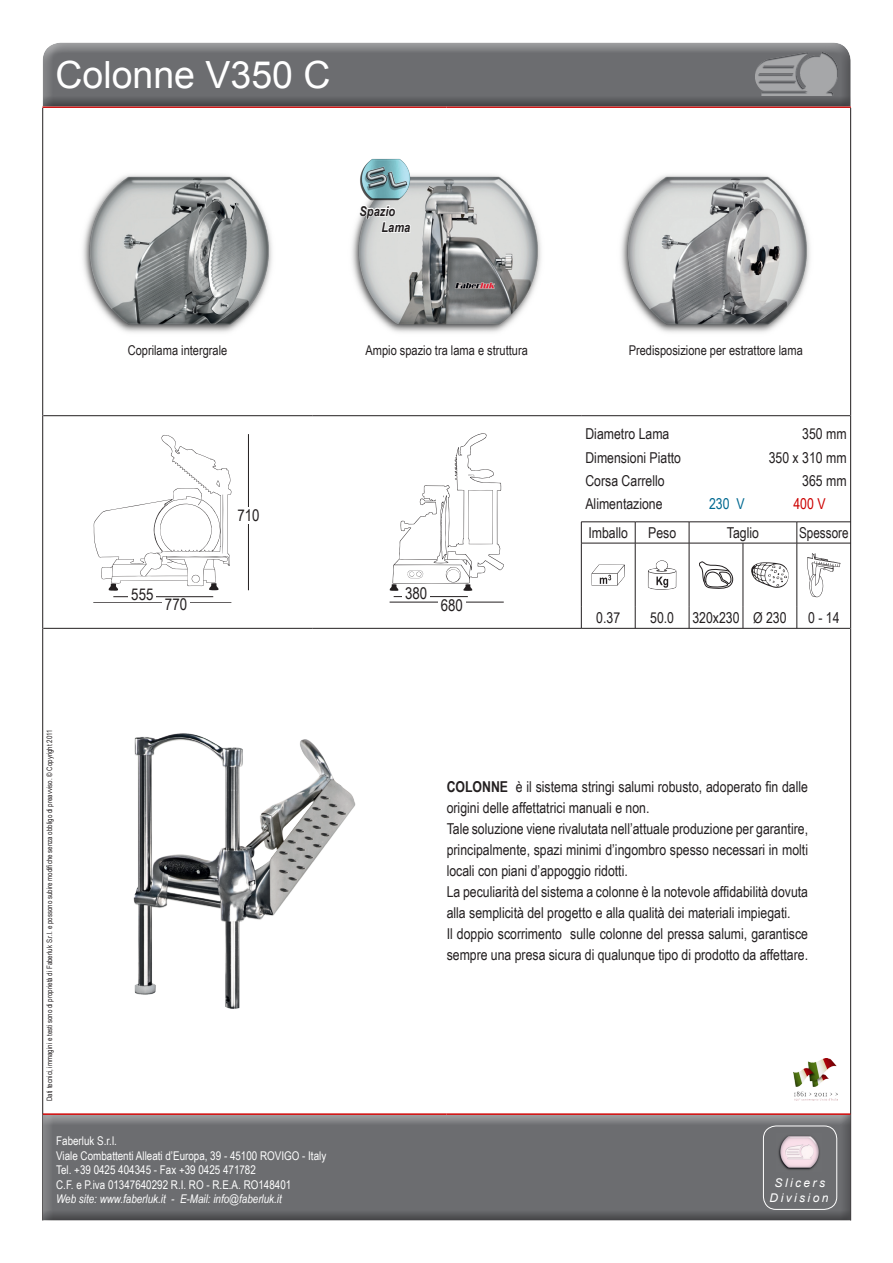
<style>
.page{position:relative;width:893px;height:1263px;background:#fff}
.page>*{position:absolute;margin:0;border:0;box-sizing:border-box;transform-origin:0 0}
.t1{font:37.5px "Arial";color:#fff}
.t2{font:16.2px "Arial Narrow";color:#231f20}
.t3{font:15px "Arial Narrow";color:#231f20}
.t4{font:15px "Arial Narrow";color:#231f20;scale:.95 1}
.t5{font:15px "Arial Narrow";color:#006991}
.t6{font:15px "Arial Narrow";color:#c00}
.t7{font:13.5px "Arial Narrow";color:#231f20}
.t8{font:italic 700 13.5px "Arial Narrow";color:#231f20}
.t9{font:12px/14.4px "Arial Narrow";color:#fff}
.t10{font:italic 12px "Arial Narrow";color:#fff}
.t11{font:italic 12px/15px "Arial";letter-spacing:.2em;color:#fff;text-align:center}
.t12{font:7.5px "Arial Narrow";color:#231f20}
.s1{font-weight:700}
</style>
<div class="page">
<hr style="left:42px;top:108px;width:1px;height:307px;background:#231f20">
<hr style="left:42px;top:415px;width:1px;height:213px;background:#231f20">
<hr style="left:42px;top:628px;width:1px;height:486px;background:#231f20">
<hr style="left:850px;top:628px;width:1px;height:486px;background:#231f20">
<hr style="left:850px;top:108px;width:1px;height:307px;background:#231f20">
<hr style="left:850px;top:415px;width:1px;height:213px;background:#231f20">
<div style="left:32px;top:41px;width:820px;height:68px;background:#fff;opacity:.75"></div>
<div style="left:37px;top:47px;width:815px;height:62px;background:#231f20;opacity:.75"></div>
<img style="left:83px;top:174px;width:189px;height:159px">
<img style="left:352px;top:174px;width:189px;height:159px">
<img style="left:621px;top:174px;width:189px;height:159px">
<hr style="left:43px;top:415px;width:269px;height:1px;background:#231f20">
<hr style="left:312px;top:415px;width:269px;height:1px;background:#231f20">
<hr style="left:581px;top:415px;width:269px;height:1px;background:#231f20">
<hr style="left:43px;top:628px;width:269px;height:1px;background:#231f20">
<hr style="left:312px;top:628px;width:269px;height:1px;background:#231f20">
<hr style="left:581px;top:628px;width:269px;height:1px;background:#231f20">
<svg style="left:94px;top:435px;width:138px;height:156px"></svg>
<hr style="left:113px;top:596px;width:100px;height:1px;background:#231f20">
<hr style="left:93px;top:602px;width:138px;height:1px;background:#231f20">
<hr style="left:248px;top:434px;width:1px;height:156px;background:#231f20">
<div style="left:235px;top:507px;width:27px;height:16px;background:#fff"></div>
<div style="left:129px;top:588px;width:27px;height:12px;background:#fff"></div>
<div style="left:162px;top:598px;width:28px;height:12px;background:#fff"></div>
<svg style="left:390px;top:433px;width:114px;height:158px"></svg>
<hr style="left:394px;top:596px;width:74px;height:1px;background:#231f20">
<hr style="left:390px;top:602px;width:114px;height:1px;background:#231f20">
<div style="left:403px;top:588px;width:27px;height:11px;background:#fff"></div>
<div style="left:438px;top:599px;width:27px;height:12px;background:#fff"></div>
<hr style="left:581px;top:522px;width:54px;height:1px;background:#231f20">
<svg style="left:581px;top:522px;width:1px;height:21px"></svg>
<hr style="left:635px;top:522px;width:54px;height:1px;background:#231f20">
<svg style="left:635px;top:522px;width:1px;height:21px"></svg>
<hr style="left:689px;top:522px;width:54px;height:1px;background:#231f20">
<svg style="left:689px;top:522px;width:1px;height:21px"></svg>
<hr style="left:743px;top:522px;width:54px;height:1px;background:#231f20">
<hr style="left:797px;top:522px;width:54px;height:1px;background:#231f20">
<svg style="left:797px;top:522px;width:1px;height:21px"></svg>
<hr style="left:581px;top:543px;width:54px;height:1px;background:#231f20">
<hr style="left:581px;top:543px;width:1px;height:64px;background:#231f20">
<hr style="left:635px;top:543px;width:54px;height:1px;background:#231f20">
<hr style="left:635px;top:543px;width:1px;height:64px;background:#231f20">
<hr style="left:689px;top:543px;width:54px;height:1px;background:#231f20">
<hr style="left:689px;top:543px;width:1px;height:64px;background:#231f20">
<hr style="left:743px;top:543px;width:54px;height:1px;background:#231f20">
<hr style="left:743px;top:543px;width:1px;height:64px;background:#231f20">
<hr style="left:797px;top:543px;width:54px;height:1px;background:#231f20">
<hr style="left:797px;top:543px;width:1px;height:64px;background:#231f20">
<svg style="left:581px;top:607px;width:1px;height:21px"></svg>
<svg style="left:635px;top:607px;width:1px;height:21px"></svg>
<svg style="left:689px;top:607px;width:1px;height:21px"></svg>
<svg style="left:743px;top:607px;width:1px;height:21px"></svg>
<svg style="left:797px;top:607px;width:1px;height:21px"></svg>
<svg style="left:591px;top:564px;width:34px;height:22px"></svg>
<svg style="left:648px;top:560px;width:28px;height:30px"></svg>
<svg style="left:699px;top:561px;width:34px;height:28px"></svg>
<svg style="left:751px;top:562px;width:38px;height:26px"></svg>
<svg style="left:807px;top:553px;width:34px;height:44px"></svg>
<img style="left:133px;top:733px;width:223px;height:276px">
<div style="left:41px;top:1108px;width:821px;height:123px;background:#231f20;opacity:.75"></div>
<img style="left:756px;top:53px;width:82px;height:42px">
<img style="left:794px;top:1058px;width:44px;height:43px">
<img style="left:359px;top:158px;width:51px;height:43px">
<svg style="left:359px;top:204px;width:53px;height:30px"></svg>
<h1 class="t1" style="left:55px;top:50px;width:277px">Colonne V350 C</h1>
<p class="t8" style="left:360px;top:201px;width:37px">Spazio</p>
<p class="t8" style="left:381px;top:217px;width:30px">Lama</p>
<p class="t7" style="left:128px;top:340px;width:101px">Coprilama intergrale</p>
<p class="t7" style="left:365px;top:340px;width:164px">Ampio spazio tra lama e struttura</p>
<p class="t7" style="left:629px;top:340px;width:176px">Predisposizione per estrattore lama</p>
<p class="t12" style="left:44px;top:1101px;width:373px;rotate:-90deg">Dati tecnici, immagini e testi sono di proprietà di Faberluk S.r.l. e possono subire modifiche senza obbligo di preavviso. © Copyright 2011</p>
<p class="t2" style="left:131px;top:582px;width:24px">555</p>
<p class="t2" style="left:165px;top:592px;width:24px">770</p>
<p class="t2" style="left:237px;top:503px;width:24px">710</p>
<p class="t9" style="left:56px;top:1133px;width:272px">Faberluk S.r.l.<br>Viale Combattenti Alleati d’Europa, 39 - 45100 ROVIGO - Italy Tel. +39 0425 404345 - Fax +39 0425 471782<br>C.F. e P.iva 01347640292 R.I. RO - R.E.A. RO148401</p>
<p class="t10" style="left:56px;top:1190px;width:227px">Web site: www.faberluk.it - E-Mail: info@faberluk.it</p>
<p class="t2" style="left:405px;top:582px;width:24px">380</p>
<p class="t2" style="left:441px;top:593px;width:24px">680</p>
<p class="t3" style="left:585px;top:423px;width:86px">Diametro Lama</p>
<p class="t3" style="left:802px;top:423px;width:46px">350 mm</p>
<p class="t3" style="left:585px;top:446px;width:97px">Dimensioni Piatto</p>
<p class="t3" style="left:769px;top:446px;width:79px">350 x 310 mm</p>
<p class="t3" style="left:585px;top:470px;width:81px">Corsa Carrello</p>
<p class="t3" style="left:802px;top:470px;width:46px">365 mm</p>
<p class="t3" style="left:585px;top:493px;width:79px">Alimentazione</p>
<p class="t5" style="left:709px;top:493px;width:37px">230 V</p>
<p class="t6" style="left:793px;top:493px;width:34px">400 V</p>
<p class="t3" style="left:588px;top:522px;width:41px">Imballo</p>
<p class="t3" style="left:648px;top:522px;width:30px">Peso</p>
<p class="t3" style="left:727px;top:522px;width:34px">Taglio</p>
<p class="t4" style="left:799px;top:522px;width:53px">Spessore</p>
<p class="t3" style="left:596px;top:607px;width:25px">0.37</p>
<p class="t3" style="left:650px;top:607px;width:138px">50.0 320x230 Ø 230</p>
<p class="t3" style="left:808px;top:607px;width:33px">0 - 14</p>
<p class="t3" style="left:447px;top:776px;width:363px"><span class="s1">COLONNE</span> è il sistema stringi salumi robusto, adoperato fin dalle</p>
<p class="t3" style="left:447px;top:797px;width:204px">origini delle affettatrici manuali e non.</p>
<p class="t3" style="left:447px;top:818px;width:363px">Tale soluzione viene rivalutata nell’attuale produzione per garantire,</p>
<p class="t3" style="left:447px;top:839px;width:363px">principalmente, spazi minimi d’ingombro spesso necessari in molti</p>
<p class="t3" style="left:447px;top:860px;width:183px">locali con piani d’appoggio ridotti.</p>
<p class="t3" style="left:447px;top:881px;width:363px">La peculiarità del sistema a colonne è la notevole affidabilità dovuta</p>
<p class="t3" style="left:447px;top:902px;width:345px">alla semplicità del progetto e alla qualità dei materiali impiegati.</p>
<p class="t3" style="left:447px;top:923px;width:363px">Il doppio scorrimento sulle colonne del pressa salumi, garantisce</p>
<p class="t3" style="left:447px;top:944px;width:363px">sempre una presa sicura di qualunque tipo di prodotto da affettare.</p>
<p class="t11" style="left:770px;top:1175px;width:60px">Slicers<br>Division</p>
</div>
